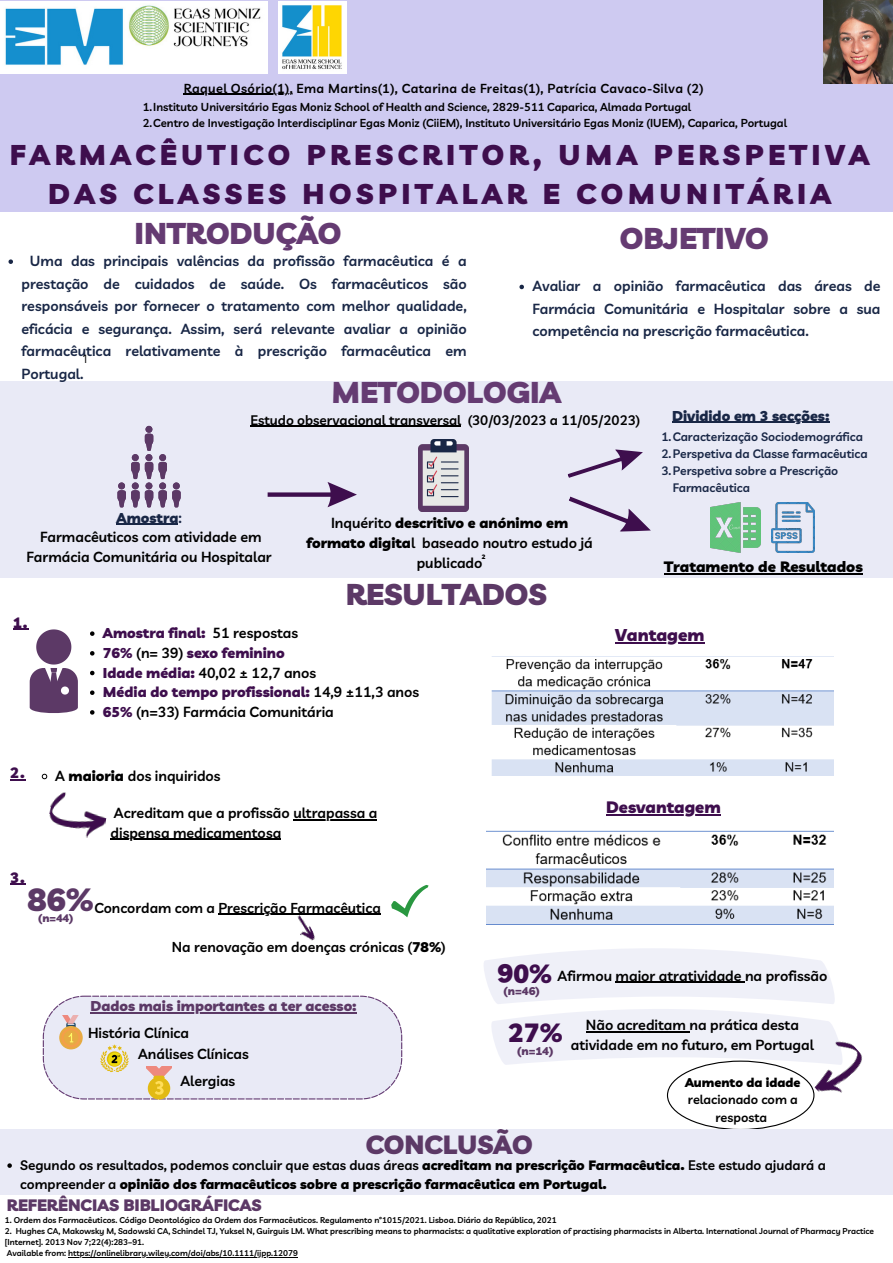
<style>
.page{position:relative;width:893px;height:1263px;background:#fff}
.page>*{position:absolute;margin:0;border:0;box-sizing:border-box;transform-origin:0 0}
.t1{font:900 32.03px "Livvic";color:#5c3966}
.t2{font:900 30px "Livvic";color:#653b72}
.t3{font:900 30px "Livvic";color:#5c3966}
.t4{font:900 28.5px/39.4px "Livvic";letter-spacing:.16em;color:#3e0e4d;text-align:center}
.t5{font:900 26.25px "Livvic";color:#5c3966}
.t6{font:900 26.25px "Livvic";color:#3e0e4d}
.t7{font:900 17.02px "Livvic";color:#3e0e4d}
.t8{font:900 16.5px "Livvic";color:#5c3966}
.t9{font:900 16.5px "Livvic";color:#3e0e4d}
.t10{font:900 15px "Livvic";color:#000}
.t11{font:900 15px "Livvic";color:#3e0e4d}
.t12{font:600 14.25px/22.5px "Livvic";color:#192746;text-align:justify}
.t13{font:600 14.25px/19.6px "Livvic";color:#000;text-align:center}
.t14{font:900 14.25px "Livvic";color:#3e0e4d}
.t15{font:900 14.25px "Livvic";color:#192746}
.t16{font:600 14.17px "Livvic";color:#000}
.t17{font:900 14.17px "Livvic";color:#5c3966}
.t18{font:600 14.02px "Livvic";color:#000}
.t19{font:900 13.5px/18.6px "Livvic";color:#000}
.t20{font:600 13.5px "Livvic";color:#000}
.t21{font:600 12.75px "Livvic";letter-spacing:.03em;color:#000}
.t22{font:600 12.67px/17.4px "Livvic";color:#000;text-align:center}
.t23{font:600 12px/16.9px "Livvic";color:#192746}
.t24{font:11.62px "Open Sans";color:#000}
.t25{font:600 11.25px "Livvic";color:#000}
.t26{font:900 11.25px "Livvic";color:#5c3966}
.t27{font:900 10.95px "Livvic";color:#5c3966}
.t28{font:600 8.25px/11.2px "Livvic";color:#000}
.t29{font:800 6.23px "Open Sans";color:#000}
.s1{font-weight:600}
.s2{font-weight:900}
.s3{font-weight:600;color:#000}
.s4{font-weight:900;color:#3e0e4d}
</style>
<div class="page">
<div style="left:0;top:0;width:893px;height:211px;background:#cecaf1"></div>
<div style="left:0;top:381px;width:893px;height:197px;background:#e9eaf6"></div>
<svg style="left:117px;top:426px;width:64px;height:81px"></svg>
<div style="left:173px;top:482px;width:7px;height:7px;background:#5c3966;border-radius:50%"></div>
<img style="left:418px;top:439px;width:50px;height:72px">
<svg style="left:268px;top:482px;width:89px;height:25px"></svg>
<img style="left:1px;top:2px;width:266px;height:71px">
<img style="left:278px;top:2px;width:69px;height:71px">
<img style="left:710px;top:502px;width:51px;height:51px">
<img style="left:772px;top:502px;width:42px;height:50px">
<img style="left:486px;top:830px;width:347px;height:94px">
<svg style="left:43px;top:995px;width:359px;height:104px;background:#e6e3eb"></svg>
<hr style="left:90px;top:1012px;width:267px;height:1px;background:#5c3966">
<svg style="left:13px;top:629px;width:65px;height:84px"></svg>
<svg style="left:90px;top:631px;width:4px;height:5px"></svg>
<svg style="left:90px;top:651px;width:4px;height:4px"></svg>
<svg style="left:90px;top:671px;width:4px;height:4px"></svg>
<svg style="left:90px;top:690px;width:4px;height:5px"></svg>
<svg style="left:90px;top:710px;width:4px;height:5px"></svg>
<svg style="left:10px;top:779px;width:16px;height:1px"></svg>
<img style="left:49px;top:792px;width:58px;height:46px">
<svg style="left:42px;top:773px;width:5px;height:6px"></svg>
<hr style="left:293px;top:819px;width:84px;height:1px;background:#000">
<hr style="left:110px;top:839px;width:171px;height:1px;background:#000">
<svg style="left:10px;top:884px;width:16px;height:1px"></svg>
<svg style="left:391px;top:885px;width:37px;height:32px"></svg>
<img style="left:292px;top:913px;width:24px;height:28px">
<hr style="left:218px;top:914px;width:163px;height:1px;background:#000">
<img style="left:491px;top:659px;width:342px;height:116px">
<hr style="left:184px;top:94px;width:109px;height:1px;background:#000">
<svg style="left:519px;top:285px;width:5px;height:4px"></svg>
<hr style="left:250px;top:426px;width:211px;height:1px;background:#000">
<hr style="left:117px;top:524px;width:61px;height:1px;background:#192746">
<div style="left:0;top:1129px;width:893px;height:65px;background:#e9eaf6"></div>
<svg style="left:7px;top:1163px;width:5px;height:5px"></svg>
<hr style="left:68px;top:1257px;width:230px;height:1px;background:#000">
<svg style="left:9px;top:259px;width:4px;height:5px"></svg>
<hr style="left:664px;top:573px;width:199px;height:1px;background:#000">
<hr style="left:615px;top:642px;width:89px;height:2px;background:#3e0e4d">
<hr style="left:606px;top:814px;width:114px;height:1px;background:#3e0e4d">
<svg style="left:484px;top:948px;width:352px;height:181px"></svg>
<hr style="left:586px;top:1031px;width:103px;height:1px;background:#000">
<img style="left:802px;top:1035px;width:60px;height:68px">
<svg style="left:567px;top:449px;width:84px;height:83px"></svg>
<hr style="left:672px;top:422px;width:157px;height:1px;background:#192746">
<img style="left:824px;top:0;width:69px;height:84px">
<p class="t21" style="left:184px;top:80px;width:521px">Raquel Osório(1), Ema Martins(1), Catarina de Freitas(1), Patrícia Cavaco-Silva (2)</p>
<p class="t25" style="left:143px;top:100px;width:550px">1.Instituto Universitário Egas Moniz School of Health and Science, 2829-511 Caparica, Almada Portugal</p>
<p class="t25" style="left:143px;top:115px;width:646px">2.Centro de Investigação Interdisciplinar Egas Moniz (CiiEM), Instituto Universitário Egas Moniz (IUEM), Caparica, Portugal</p>
<p class="t4" style="left:10px;top:134px;width:861px">FARMACÊUTICO PRESCRITOR, UMA PERSPETIVA<br>DAS CLASSES HOSPITALAR E COMUNITÁRIA</p>
<p class="t2" style="left:135px;top:214px;width:208px">INTRODUÇÃO</p>
<p class="t12" style="left:21px;top:250px;width:447px;text-indent:8px">Uma das principais valências da profissão farmacêutica é a prestação de cuidados de saúde. Os farmacêuticos são responsáveis por fornecer o tratamento com melhor qualidade, eficácia e segurança. Assim, será relevante avaliar a opinião farmacêutica relativamente à prescrição farmacêutica em Portugal.</p>
<p class="t2" style="left:620px;top:219px;width:150px">OBJETIVO</p>
<p class="t12" style="left:532px;top:275px;width:349px">Avaliar a opinião farmacêutica das áreas de Farmácia Comunitária e Hospitalar sobre a sua competência na prescrição farmacêutica.</p>
<p class="t24" style="left:82px;top:350px;width:8px">1</p>
<p class="t2" style="left:331px;top:373px;width:231px">METODOLOGIA</p>
<p class="t20" style="left:250px;top:411px;width:391px">Estudo observacional transversal (30/03/2023 a 11/05/2023)</p>
<p class="t15" style="left:117px;top:508px;width:67px">Amostra<span class="s1">:</span></p>
<p class="t13" style="left:27px;top:527px;width:247px">Farmacêuticos com atividade em<br>Farmácia Comunitária ou Hospitalar</p>
<p class="t13" style="left:306px;top:513px;width:288px">Inquérito <span class="s2">descritivo e anónimo em formato digita</span>l baseado noutro estudo já publicado</p>
<p class="t29" style="left:482px;top:552px;width:5px">2</p>
<p class="t3" style="left:346px;top:575px;width:203px">RESULTADOS</p>
<p class="t15" style="left:672px;top:406px;width:159px">Dividido em 3 secções:</p>
<p class="t23" style="left:661px;top:428px;width:203px">1.Caracterização Sociodemográfica</p>
<p class="t23" style="left:661px;top:445px;width:208px">2.Perspetiva da Classe farmacêutica</p>
<p class="t23" style="left:672px;top:462px;width:167px;text-indent:-11px">3.Perspetiva sobre a Prescrição<br>Farmacêutica</p>
<p class="t10" style="left:664px;top:557px;width:200px">Tratamento de Resultados</p>
<p class="t11" style="left:13px;top:612px;width:16px">1.</p>
<p class="t14" style="left:103px;top:624px;width:197px">Amostra final: <span class="s3">51 respostas</span></p>
<p class="t14" style="left:103px;top:643px;width:183px">76% <span class="s3">(n= 39)</span> sexo feminino</p>
<p class="t13" style="left:103px;top:662px;width:215px"><span class="s4">Idade média:</span> 40,02 ± 12,7 anos</p>
<p class="t14" style="left:103px;top:683px;width:318px">Média do tempo profissional: <span class="s3">14,9 ±11,3 anos</span></p>
<p class="t13" style="left:103px;top:702px;width:232px"><span class="s4">65%</span> (n=33) Farmácia Comunitária</p>
<p class="t11" style="left:10px;top:763px;width:16px">2.</p>
<p class="t13" style="left:55px;top:766px;width:167px">A <span class="s2">maioria</span> dos inquiridos</p>
<p class="t13" style="left:110px;top:803px;width:268px;text-align:left">Acreditam que a profissão ultrapassa a dispensa medicamentosa</p>
<p class="t11" style="left:10px;top:867px;width:16px">3.</p>
<p class="t1" style="left:27px;top:879px;width:68px">86%</p>
<p class="t18" style="left:94px;top:899px;width:288px">Concordam com a Prescrição Farmacêutica</p>
<p class="t27" style="left:38px;top:911px;width:37px">(n=44)</p>
<p class="t18" style="left:172px;top:938px;width:275px">Na renovação em doenças crónicas (<span class="s2">78%</span>)</p>
<p class="t17" style="left:90px;top:997px;width:268px">Dados mais importantes a ter acesso:</p>
<p class="t16" style="left:88px;top:1023px;width:103px">História Clínica</p>
<p class="t16" style="left:138px;top:1044px;width:112px">Análises Clínicas</p>
<p class="t16" style="left:180px;top:1072px;width:56px">Alergias</p>
<p class="t7" style="left:615px;top:624px;width:91px">Vantagem</p>
<p class="t9" style="left:606px;top:796px;width:116px">Desvantagem</p>
<p class="t6" style="left:498px;top:956px;width:56px">90%</p>
<p class="t13" style="left:557px;top:965px;width:271px">Afirmou maior atratividade na profissão</p>
<p class="t26" style="left:503px;top:984px;width:38px">(n=46)</p>
<p class="t13" style="left:586px;top:1015px;width:214px">Não acreditam na prática desta</p>
<p class="t6" style="left:508px;top:1016px;width:56px">27%</p>
<p class="t13" style="left:571px;top:1034px;width:245px">atividade em no futuro, em Portugal</p>
<p class="t26" style="left:517px;top:1044px;width:38px">(n=14)</p>
<p class="t22" style="left:685px;top:1073px;width:117px"><span class="s2">Aumento da idade </span>relacionado com a resposta</p>
<p class="t5" style="left:366px;top:1127px;width:169px">CONCLUSÃO</p>
<p class="t19" style="left:20px;top:1156px;width:807px"><span class="s1">Segundo os resultados, podemos concluir que estas duas áreas</span> acreditam na prescrição Farmacêutica. <span class="s1">Este estudo ajudará a compreender a</span> opinião dos farmacêuticos sobre a prescrição farmacêutica em Portugal.</p>
<p class="t8" style="left:7px;top:1194px;width:256px">REFERÊNCIAS BIBLIOGRÁFICAS</p>
<p class="t28" style="left:5px;top:1214px;width:553px">1. Ordem dos Farmacêuticos. Código Deontológico da Ordem dos Farmacêuticos. Regulamento nº1015/2021. Lisboa. Diário da República, 2021</p>
<p class="t28" style="left:5px;top:1225px;width:870px">2. Hughes CA, Makowsky M, Sadowski CA, Schindel TJ, Yuksel N, Guirguis LM. What prescribing means to pharmacists: a qualitative exploration of practising pharmacists in Alberta. International Journal of Pharmacy Practice [Internet]. 2013 Nov 7;22(4):283–91.</p>
<p class="t28" style="left:7px;top:1248px;width:292px">Available from: https://onlinelibrary.wiley.com/doi/abs/10.1111/ijpp.12079</p>
</div>
